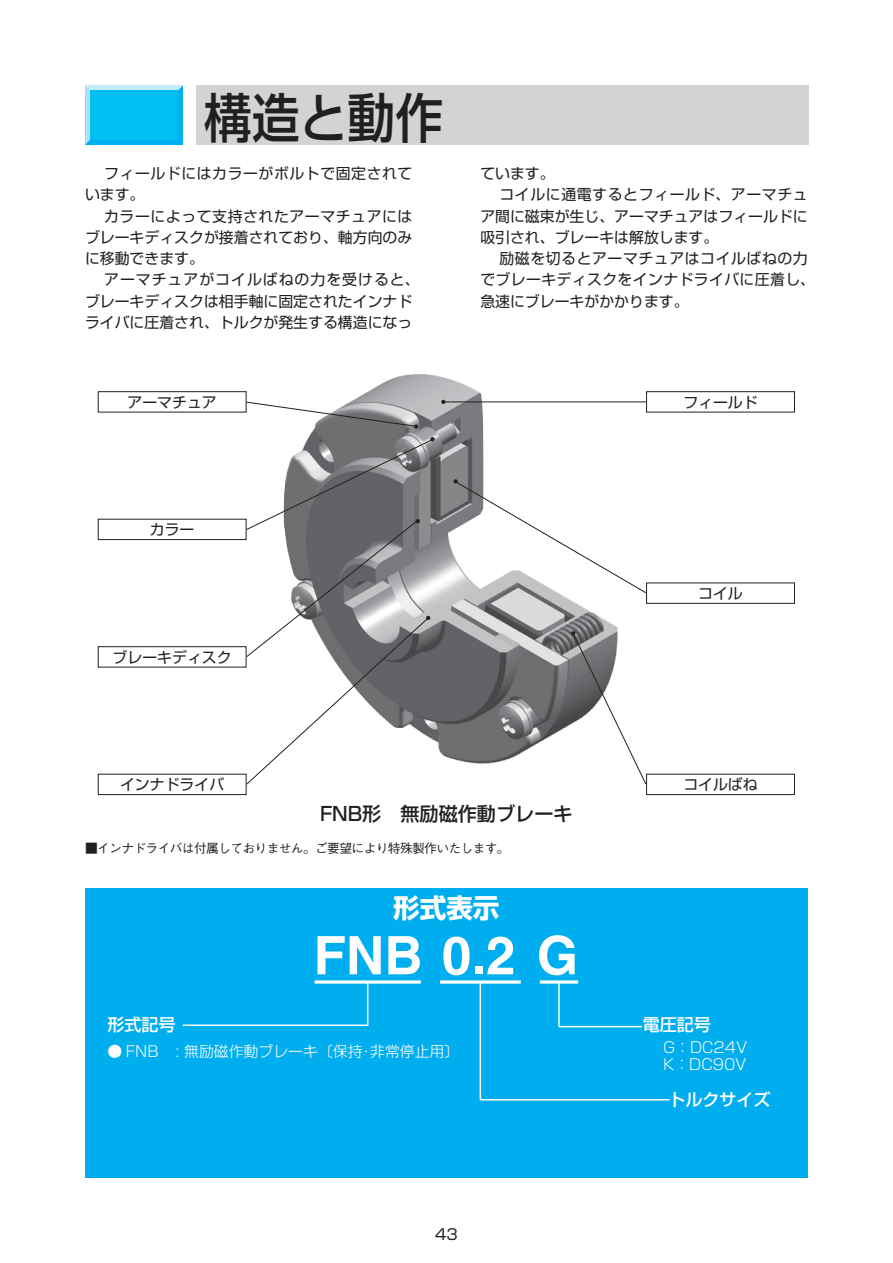
<style>
.page{position:relative;width:893px;height:1263px;background:#fff}
.page>*{position:absolute;margin:0;border:0;box-sizing:border-box;transform-origin:0 0}
.t1{font:700 53.1px "Helvetica";color:#fff}
.t2{font:53.1px "Shin Go Pro Medium 90 msp RKSJ H";color:#231f20;scale:.9 1}
.t3{font:26.55px "Shin Go Pro Bold 90 msp RKSJ H";color:#fff}
.t4{font:19.2px "Shin Go Pro Medium 90 msp RKSJ H";color:#231f20}
.t5{font:16.95px "Shin Go Pro Medium 90 msp RKSJ H";color:#fff}
.t6{font:14.85px/21.3px "Shin Go Pro Regular 90 msp RKSJ H";color:#231f20;text-align:justify}
.t7{font:14.85px/21.3px "Shin Go Pro Regular 90 msp RKSJ H";letter-spacing:.04em;color:#231f20}
.t8{font:14.85px/17px "Shin Go Pro Light 90 msp RKSJ H";color:#fff}
.t9{font:14.85px "Shin Go Pro Regular 90 msp RKSJ H";letter-spacing:.025em;color:#231f20}
.t10{font:12.75px "Gothic BBB Pro Medium 90 msp RKSJ H";letter-spacing:-.05em;color:#231f20}
</style>
<div class="page">
<div style="left:85px;top:85px;width:98px;height:60px;background:#00aeef"></div>
<div style="left:85px;top:85px;width:98px;height:5px;background:#c7eafb"></div>
<svg style="left:85px;top:86px;width:5px;height:59px"></svg>
<svg style="left:178px;top:85px;width:5px;height:6px"></svg>
<div style="left:90px;top:90px;width:88px;height:50px;background:#00c0f3"></div>
<div style="left:196px;top:85px;width:613px;height:60px;background:#d1d3d4"></div>
<img style="left:309px;top:374px;width:309px;height:390px">
<div style="left:98px;top:391px;width:149px;height:22px;border:1px solid #231f20"></div>
<div style="left:98px;top:519px;width:149px;height:21px;border:1px solid #231f20"></div>
<div style="left:98px;top:646px;width:149px;height:22px;border:1px solid #231f20"></div>
<div style="left:98px;top:774px;width:149px;height:21px;border:1px solid #231f20"></div>
<div style="left:646px;top:391px;width:149px;height:22px;border:1px solid #231f20"></div>
<div style="left:646px;top:774px;width:149px;height:21px;border:1px solid #231f20"></div>
<svg style="left:442px;top:401px;width:353px;height:203px"></svg>
<svg style="left:441px;top:400px;width:4px;height:4px"></svg>
<svg style="left:453px;top:479px;width:194px;height:115px"></svg>
<svg style="left:246px;top:401px;width:172px;height:28px"></svg>
<svg style="left:571px;top:631px;width:76px;height:154px"></svg>
<svg style="left:246px;top:437px;width:189px;height:348px"></svg>
<div style="left:85px;top:889px;width:723px;height:289px;background:#00aeef"></div>
<hr style="left:183px;top:1025px;width:185px;height:1px;background:#fff">
<hr style="left:480px;top:1099px;width:189px;height:2px;background:#fff">
<hr style="left:559px;top:1026px;width:83px;height:1px;background:#fff">
<hr style="left:367px;top:982px;width:1px;height:44px;background:#fff">
<hr style="left:480px;top:982px;width:1px;height:118px;background:#fff">
<hr style="left:558px;top:982px;width:2px;height:45px;background:#fff">
<svg style="left:315px;top:980px;width:106px;height:4px"></svg>
<svg style="left:440px;top:980px;width:81px;height:4px"></svg>
<svg style="left:540px;top:980px;width:38px;height:4px"></svg>
<h1 class="t2" style="left:204px;top:98px;width:267px">構造と動作</h1>
<p class="t7" style="left:85px;top:165px;width:329px;text-indent:19px">フィールドにはカラーがボルトで固定されています。</p>
<p class="t6" style="left:85px;top:207px;width:329px;text-indent:19px">カラーによって支持されたアーマチュアにはブレーキディスクが接着されており、軸方向のみに移動できます。</p>
<p class="t6" style="left:85px;top:271px;width:336px;text-align:left;text-indent:19px">アーマチュアがコイルばねの力を受けると、ブレーキディスクは相手軸に固定されたインナドライバに圧着され、トルクが発生する構造になっ</p>
<p class="t6" style="left:128px;top:393px;width:91px">アーマチュア</p>
<p class="t6" style="left:480px;top:165px;width:76px">ています。</p>
<p class="t7" style="left:499px;top:186px;width:310px">コイルに通電するとフィールド、アーマチュ</p>
<p class="t6" style="left:480px;top:207px;width:329px">ア間に磁束が生じ、アーマチュアはフィールドに</p>
<p class="t6" style="left:480px;top:229px;width:240px">吸引され、ブレーキは解放します。</p>
<p class="t7" style="left:499px;top:250px;width:310px">励磁を切るとアーマチュアはコイルばねの力</p>
<p class="t9" style="left:480px;top:274px;width:336px">でブレーキディスクをインナドライバに圧着し、</p>
<p class="t6" style="left:480px;top:292px;width:210px">急速にブレーキがかかります。</p>
<p class="t6" style="left:683px;top:393px;width:76px">フィールド</p>
<p class="t6" style="left:150px;top:521px;width:46px">カラー</p>
<p class="t6" style="left:113px;top:648px;width:121px">ブレーキディスク</p>
<p class="t6" style="left:120px;top:776px;width:106px">インナドライバ</p>
<p class="t6" style="left:698px;top:585px;width:46px">コイル</p>
<p class="t6" style="left:683px;top:776px;width:76px">コイルばね</p>
<p class="t4" style="left:320px;top:807px;width:254px">FNB形　無励磁作動ブレーキ</p>
<p class="t10" style="left:85px;top:843px;width:426px">■インナドライバは付属しておりません。ご要望により特殊製作いたします。</p>
<h2 class="t3" style="left:393px;top:898px;width:108px">形式表示</h2>
<h1 class="t1" style="left:313px;top:936px;width:266px">FNB 0.2 G</h1>
<p class="t5" style="left:107px;top:1018px;width:70px">形式記号</p>
<p class="t5" style="left:643px;top:1018px;width:70px">電圧記号</p>
<p class="t8" style="left:107px;top:1045px;width:353px">● FNB : 無励磁作動ブレーキ〔保持・非常停止用〕</p>
<p class="t5" style="left:668px;top:1093px;width:104px">トルクサイズ</p>
<p class="t8" style="left:663px;top:1040px;width:86px">G：DC24V<br>K：DC90V</p>
<p class="t6" style="left:435px;top:1225px;width:24px">43</p>
</div>
